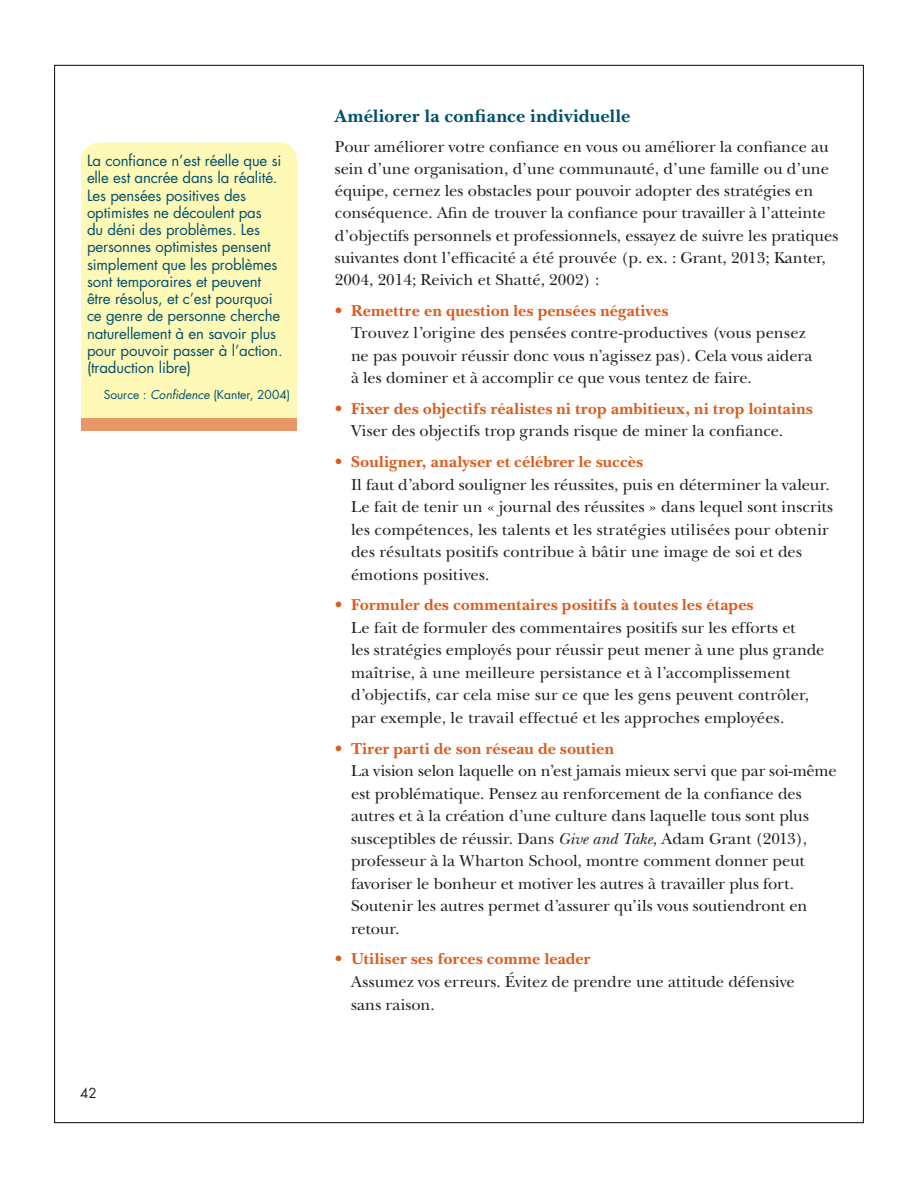
<style>
.page{position:relative;width:918px;height:1188px;background:#fff}
.page>*{position:absolute;margin:0;border:0;box-sizing:border-box;transform-origin:0 0}
.t1{font:700 18.75px "New Baskerville";letter-spacing:.01em;color:#00516c}
.t2{font:16.5px/22.5px "New Baskerville";color:#231f20}
.t3{font:700 16.5px/22.5px "New Baskerville";letter-spacing:.015em;color:#db5c1c}
.t4{font:15px/17.2px "Futura";letter-spacing:-.01em;color:#00516c}
.t5{font:13.5px "Futura";color:#231f20}
.t6{font:12px "Futura";color:#00516c}
.s1{font-style:italic}
.s2{color:#db5c1c}
.s3{font-weight:700;color:#db5c1c}
.s4{font-weight:400}
.s5{font-weight:400;color:#231f20}
</style>
<div class="page">
<div style="left:81px;top:142px;width:216px;height:276px;background:#fff9b8"></div>
<div style="left:81px;top:418px;width:216px;height:12px;background:#ea9767"></div>
<p class="t4" style="left:87px;top:152px;width:197px">La confiance n’est réelle que si elle est ancrée dans la réalité.<br>Les pensées positives des optimistes ne découlent pas<br>du déni des problèmes. Les personnes optimistes pensent simplement que les problèmes sont temporaires et peuvent être résolus, et c’est pourquoi ce genre de personne cherche naturellement à en savoir plus pour pouvoir passer à l’action. (traduction libre)</p>
<p class="t6" style="left:104px;top:386px;width:188px">Source : <span class="s1">Confidence</span> (Kanter, 2004)</p>
<p class="t5" style="left:80px;top:1084px;width:18px">42</p>
<p class="t1" style="left:335px;top:105px;width:297px">Améliorer la confiance individuelle</p>
<p class="t2" style="left:335px;top:136px;width:505px">Pour améliorer votre confiance en vous ou améliorer la confiance au sein d’une organisation, d’une communauté, d’une famille ou d’une équipe, cernez les obstacles pour pouvoir adopter des stratégies en conséquence. Afin de trouver la confiance pour travailler à l’atteinte d’objectifs personnels et professionnels, essayez de suivre les pratiques suivantes dont l’efficacité a été prouvée (p. ex. : Grant, 2013; Kanter, 2004, 2014; Reivich et Shatté, 2002) :</p>
<p class="t2" style="left:351px;top:299px;width:463px;text-indent:-16px"><span class="s2">•</span> <span class="s3">Remettre en question les pensées négatives<br></span>Trouvez l’origine des pensées contre-productives (vous pensez ne pas pouvoir réussir donc vous n’agissez pas). Cela vous aidera à les dominer et à accomplir ce que vous tentez de faire.</p>
<p class="t3" style="left:351px;top:397px;width:463px;text-indent:-16px"><span class="s4">•</span> Fixer des objectifs réalistes ni trop ambitieux, ni trop lointains<br><span class="s5">Viser des objectifs trop grands risque de miner la confiance.</span></p>
<p class="t2" style="left:351px;top:451px;width:484px;text-indent:-16px"><span class="s2">•</span> <span class="s3">Souligner, analyser et célébrer le succès<br></span>Il faut d’abord souligner les réussites, puis en déterminer la valeur.<br>Le fait de tenir un « journal des réussites » dans lequel sont inscrits les compétences, les talents et les stratégies utilisées pour obtenir des résultats positifs contribue à bâtir une image de soi et des émotions positives.</p>
<p class="t2" style="left:351px;top:594px;width:475px;text-indent:-16px"><span class="s2">•</span> <span class="s3">Formuler des commentaires positifs à toutes les étapes<br></span>Le fait de formuler des commentaires positifs sur les efforts et<br>les stratégies employés pour réussir peut mener à une plus grande maîtrise, à une meilleure persistance et à l’accomplissement d’objectifs, car cela mise sur ce que les gens peuvent contrôler, par exemple, le travail effectué et les approches employées.</p>
<p class="t2" style="left:351px;top:737px;width:487px;text-indent:-16px"><span class="s2">•</span> <span class="s3">Tirer parti de son réseau de soutien<br></span>La vision selon laquelle on n’est jamais mieux servi que par soi-même est problématique. Pensez au renforcement de la confiance des autres et à la création d’une culture dans laquelle tous sont plus susceptibles de réussir. Dans <span class="s1">Give and Take</span>, Adam Grant (2013), professeur à la Wharton School, montre comment donner peut favoriser le bonheur et motiver les autres à travailler plus fort.<br>Soutenir les autres permet d’assurer qu’ils vous soutiendront en retour.</p>
<p class="t2" style="left:351px;top:948px;width:445px;text-indent:-16px"><span class="s2">•</span> <span class="s3">Utiliser ses forces comme leader<br></span>Assumez vos erreurs. Évitez de prendre une attitude défensive sans raison.</p>
</div>
